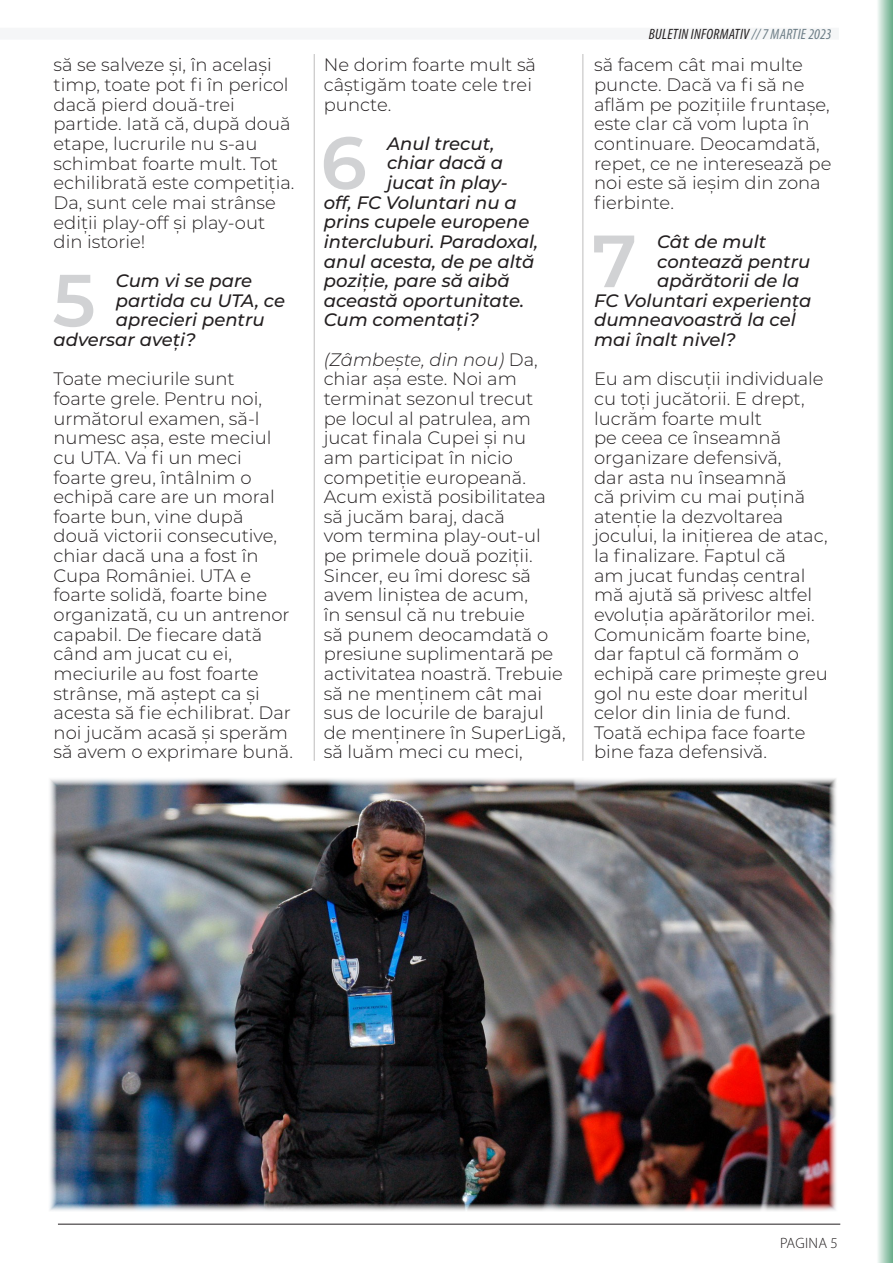
<style>
.page{position:relative;width:893px;height:1263px;background:#fff}
.page>*{position:absolute;margin:0;border:0;box-sizing:border-box;transform-origin:0 0}
.t1{font:600 73.65px "Montserrat";color:#d1d2d4}
.t2{font:300 18px/19.6px "Montserrat";color:#231f20}
.t3{font:italic 500 18px "Montserrat";color:#231f20}
.t4{font:italic condensed 15px "Myriad Pro";letter-spacing:.02em;color:#231f20}
.t5{font:300 15px "Myriad Pro";letter-spacing:.02em;color:#231f20}
.s1{font-style:italic}
.s2{color:#6c7d86}
</style>
<div class="page">
<img style="left:49px;top:778px;width:787px;height:433px">
<hr style="left:583px;top:54px;width:1px;height:707px;background:#231f20">
<div style="left:0;top:28px;width:839px;height:12px;background:#f5f6f7"></div>
<svg style="left:878px;top:0;width:15px;height:1263px;background:#a8cfbb"></svg>
<hr style="left:58px;top:1224px;width:782px;height:1px;background:#231f20">
<hr style="left:314px;top:54px;width:1px;height:707px;background:#231f20">
<p class="t2" style="left:54px;top:55px;width:243px">să se salveze și, în același timp, toate pot fi în pericol dacă pierd două-trei partide. Iată că, după două etape, lucrurile nu s-au schimbat foarte mult. Tot echilibrată este competiția.<br>Da, sunt cele mai strânse ediții play-off și play-out din istorie!</p>
<p class="t1" style="left:53px;top:248px;width:45px">5</p>
<p class="t3" style="left:116px;top:268px;width:138px">Cum vi se pare</p>
<p class="t3" style="left:116px;top:288px;width:171px">partida cu UTA, ce</p>
<p class="t3" style="left:116px;top:307px;width:150px">aprecieri pentru</p>
<p class="t3" style="left:54px;top:327px;width:144px">adversar aveți?</p>
<p class="t2" style="left:54px;top:369px;width:241px">Toate meciurile sunt<br>foarte grele. Pentru noi, următorul examen, să-l numesc așa, este meciul cu UTA. Va fi un meci foarte greu, întâlnim o echipă care are un moral foarte bun, vine după două victorii consecutive, chiar dacă una a fost în<br>Cupa României. UTA e foarte solidă, foarte bine organizată, cu un antrenor capabil. De fiecare dată când am jucat cu ei, meciurile au fost foarte strânse, mă aștept ca și acesta să fie echilibrat. Dar noi jucăm acasă și sperăm să avem o exprimare bună.</p>
<p class="t2" style="left:324px;top:55px;width:214px">Ne dorim foarte mult să câștigăm toate cele trei puncte.</p>
<p class="t1" style="left:321px;top:111px;width:48px">6</p>
<p class="t3" style="left:387px;top:131px;width:109px">Anul trecut,</p>
<p class="t3" style="left:387px;top:151px;width:118px">chiar dacă a</p>
<p class="t3" style="left:387px;top:170px;width:122px">jucat în play-</p>
<p class="t3" style="left:324px;top:190px;width:194px">off, FC Voluntari nu a</p>
<p class="t3" style="left:324px;top:209px;width:207px">prins cupele europene</p>
<p class="t3" style="left:324px;top:229px;width:216px">intercluburi. Paradoxal,</p>
<p class="t3" style="left:324px;top:249px;width:212px">anul acesta, de pe altă</p>
<p class="t3" style="left:324px;top:268px;width:187px">poziție, pare să aibă</p>
<p class="t3" style="left:324px;top:288px;width:202px">această oportunitate.</p>
<p class="t3" style="left:324px;top:307px;width:157px">Cum comentați?</p>
<p class="t2" style="left:324px;top:349px;width:243px"><span class="s1">(Zâmbește, din nou)</span> Da, chiar așa este. Noi am terminat sezonul trecut<br>pe locul al patrulea, am jucat finala Cupei și nu<br>am participat în nicio competiție europeană.<br>Acum există posibilitatea să jucăm baraj, dacă<br>vom termina play-out-ul pe primele două poziții.<br>Sincer, eu îmi doresc să avem liniștea de acum,<br>în sensul că nu trebuie<br>să punem deocamdată o presiune suplimentară pe activitatea noastră. Trebuie să ne menținem cât mai sus de locurile de barajul de menținere în SuperLigă, să luăm meci cu meci,</p>
<p class="t4" style="left:649px;top:25px;width:184px">BULETIN INFORMATIV <span class="s2">// 7 MARTIE 2023</span></p>
<p class="t2" style="left:594px;top:55px;width:239px">să facem cât mai multe puncte. Dacă va fi să ne aflăm pe pozițiile fruntașe, este clar că vom lupta în continuare. Deocamdată, repet, ce ne interesează pe noi este să ieșim din zona fierbinte.</p>
<p class="t1" style="left:592px;top:209px;width:46px">7</p>
<p class="t3" style="left:657px;top:229px;width:111px">Cât de mult</p>
<p class="t3" style="left:657px;top:249px;width:155px">contează pentru</p>
<p class="t3" style="left:657px;top:268px;width:144px">apărătorii de la</p>
<p class="t3" style="left:594px;top:288px;width:219px">FC Voluntari experiența</p>
<p class="t3" style="left:594px;top:307px;width:203px">dumneavoastră la cel</p>
<p class="t3" style="left:594px;top:327px;width:143px">mai înalt nivel?</p>
<p class="t2" style="left:594px;top:369px;width:235px">Eu am discuții individuale cu toți jucătorii. E drept, lucrăm foarte mult<br>pe ceea ce înseamnă organizare defensivă,<br>dar asta nu înseamnă<br>că privim cu mai puțină atenție la dezvoltarea jocului, la inițierea de atac, la finalizare. Faptul că<br>am jucat fundaș central mă ajută să privesc altfel evoluția apărătorilor mei.<br>Comunicăm foarte bine, dar faptul că formăm o echipă care primește greu gol nu este doar meritul celor din linia de fund.<br>Toată echipa face foarte bine faza defensivă.</p>
<p class="t5" style="left:780px;top:1234px;width:59px">PAGINA 5</p>
</div>
